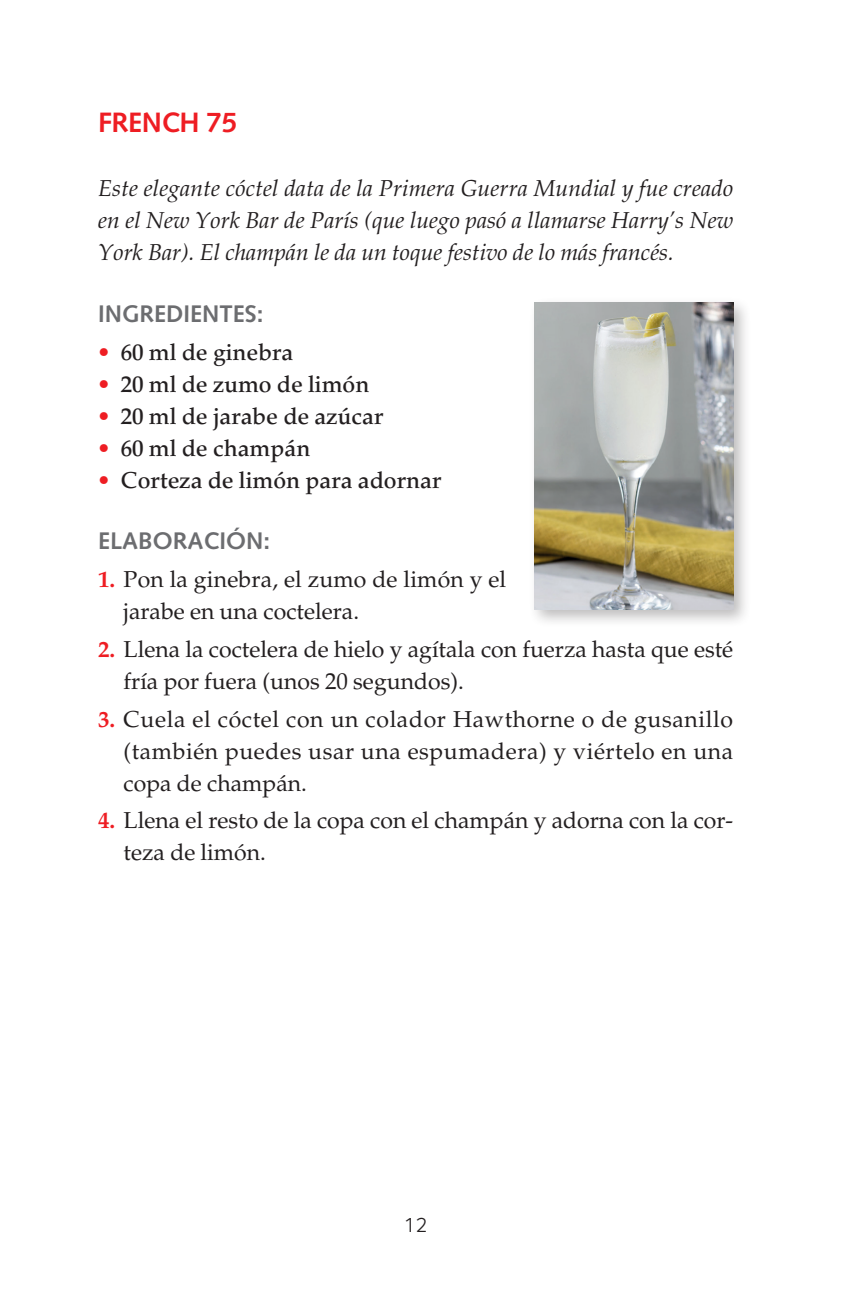
<style>
.page{position:relative;width:845px;height:1301px;background:#fff}
.page>*{position:absolute;margin:0;border:0;box-sizing:border-box;transform-origin:0 0}
.t1{font:700 28px "Syntax LT Std";letter-spacing:-.02em;color:#ee1d23}
.t2{font:700 24px "Syntax LT Std";color:#6c6d70}
.t3{font:23px/32px "Palatino LT Std";color:#231f20}
.t4{font:italic 23px/32px "Palatino LT Std";color:#231f20;text-align:justify}
.t5{font:500 23px "Palatino LT Std";color:#231f20}
.t6{font:300 20px "Core Sans A35";color:#231f20}
.s1{color:#ee1d23}
.s2{font-weight:700;color:#ee1d23}
</style>
<div class="page">
<div style="left:529px;top:297px;width:222px;height:331px;background:#231f20;opacity:.3"></div>
<img style="left:535px;top:303px;width:198px;height:306px">
<p class="t1" style="left:98px;top:106px;width:141px">FRENCH 75</p>
<p class="t4" style="left:98px;top:173px;width:637px">Este elegante cóctel data de la Primera Guerra Mundial y fue creado en el New York Bar de París (que luego pasó a llamarse Harry’s New York Bar). El champán le da un toque festivo de lo más francés.</p>
<p class="t2" style="left:98px;top:300px;width:167px">INGREDIENTES:</p>
<p class="t5" style="left:98px;top:338px;width:197px"><span class="s1">•</span> 60 ml de ginebra</p>
<p class="t5" style="left:98px;top:370px;width:273px"><span class="s1">•</span> 20 ml de zumo de limón</p>
<p class="t5" style="left:98px;top:402px;width:287px"><span class="s1">•</span> 20 ml de jarabe de azúcar</p>
<p class="t5" style="left:98px;top:434px;width:214px"><span class="s1">•</span> 60 ml de champán</p>
<p class="t5" style="left:98px;top:466px;width:345px"><span class="s1">•</span> Corteza de limón para adornar</p>
<p class="t2" style="left:98px;top:527px;width:173px">ELABORACIÓN:</p>
<p class="t3" style="left:124px;top:563px;width:384px;text-indent:-26px"><span class="s2">1.</span> Pon la ginebra, el zumo de limón y el jarabe en una coctelera.</p>
<p class="t3" style="left:124px;top:633px;width:611px;text-indent:-26px"><span class="s2">2.</span> Llena la coctelera de hielo y agítala con fuerza hasta que esté fría por fuera (unos 20 segundos).</p>
<p class="t3" style="left:124px;top:703px;width:611px;text-align:justify;text-indent:-26px"><span class="s2">3.</span> Cuela el cóctel con un colador Hawthorne o de gusanillo (también puedes usar una espumadera) y viértelo en una copa de champán.</p>
<p class="t3" style="left:124px;top:804px;width:611px;text-indent:-26px"><span class="s2">4.</span> Llena el resto de la copa con el champán y adorna con la cor&shy;teza de limón.</p>
<p class="t6" style="left:404px;top:1211px;width:25px">12</p>
</div>
